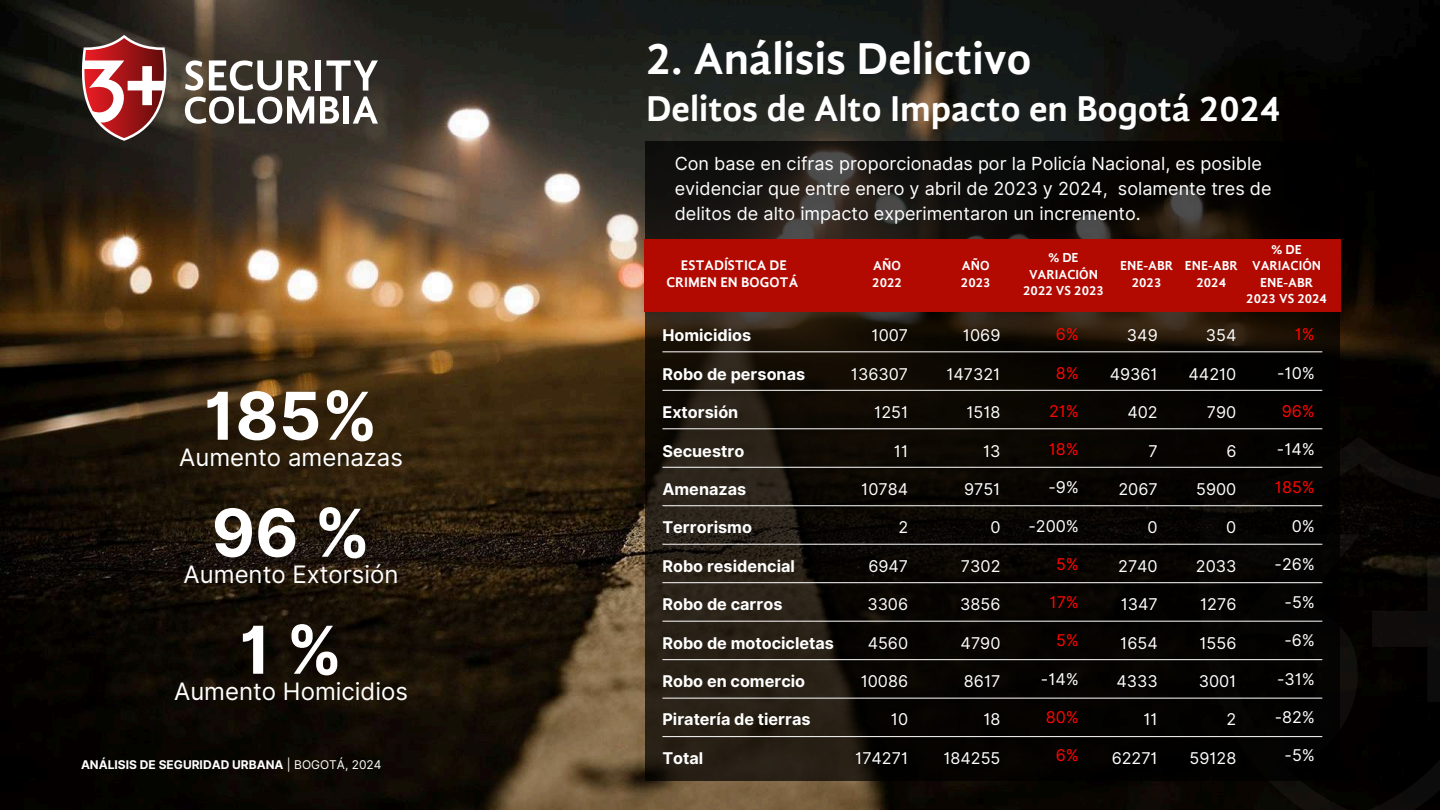
<style>
.page{position:relative;width:1440px;height:810px;background:#fff}
.page>*{position:absolute;margin:0;border:0;box-sizing:border-box;transform-origin:0 0}
.t1{font:700 66px "Inter";color:#fff}
.t2{font:700 46px "Gandhi Sans";color:#fff}
.t3{font:700 37px "Gandhi Sans";color:#fff}
.t4{font:24px "Inter";color:#fff}
.t5{font:18px/24.8px "Inter";color:#fff}
.t6{font:16.2px "Inter";color:#fff}
.t7{font:700 16.2px "Inter";color:#fff}
.t8{font:16.2px "Inter";color:#ff0500}
.t9{font:700 14.4px/16.9px "Gandhi Sans";color:#fff;text-align:center}
.t10{font:700 13.5px/16.2px "Gandhi Sans";color:#fff;text-align:center}
.t11{font:700 12px "Inter";color:#fff}
.s1{font-weight:400}
</style>
<div class="page">
<img style="left:0;top:0;width:1440px;height:810px">
<svg style="left:1199px;top:437px;width:241px;height:373px;fill:#050300"></svg>
<svg style="left:645px;top:141px;width:695px;height:640px;fill:#090703"></svg>
<hr style="left:662px;top:351px;width:660px;height:1px;background:#fff">
<hr style="left:662px;top:390px;width:660px;height:1px;background:#fff">
<hr style="left:662px;top:428px;width:660px;height:1px;background:#fff">
<hr style="left:662px;top:467px;width:660px;height:1px;background:#fff">
<hr style="left:662px;top:505px;width:660px;height:1px;background:#fff">
<hr style="left:662px;top:544px;width:660px;height:1px;background:#fff">
<hr style="left:662px;top:582px;width:660px;height:1px;background:#fff">
<hr style="left:662px;top:621px;width:660px;height:1px;background:#fff">
<hr style="left:662px;top:659px;width:660px;height:1px;background:#fff">
<hr style="left:662px;top:698px;width:660px;height:1px;background:#fff">
<hr style="left:662px;top:736px;width:660px;height:1px;background:#fff">
<div style="left:645px;top:239px;width:696px;height:73px;background:#b20900"></div>
<div style="left:316px;top:60px;width:5px;height:31px;background:#fff"></div>
<svg style="left:185px;top:60px;width:129px;height:64px"></svg>
<svg style="left:320px;top:60px;width:58px;height:64px"></svg>
<svg style="left:82px;top:35px;width:87px;height:106px"></svg>
<h1 class="t1" style="left:204px;top:376px;width:176px">185%</h1>
<h3 class="t4" style="left:179px;top:443px;width:225px">Aumento amenazas</h3>
<h1 class="t1" style="left:212px;top:493px;width:161px">96 %</h1>
<h3 class="t4" style="left:184px;top:560px;width:216px">Aumento Extorsión</h3>
<h1 class="t1" style="left:239px;top:610px;width:105px">1 %</h1>
<h3 class="t4" style="left:174px;top:677px;width:235px">Aumento Homicidios</h3>
<p class="t11" style="left:81px;top:758px;width:302px">ANÁLISIS DE SEGURIDAD URBANA <span class="s1">| BOGOTÁ, 2024</span></p>
<h2 class="t2" style="left:646px;top:39px;width:387px">2. Análisis Delictivo</h2>
<h3 class="t3" style="left:646px;top:93px;width:636px">Delitos de Alto Impacto en Bogotá 2024</h3>
<p class="t5" style="left:675px;top:151px;width:598px">Con base en cifras proporcionadas por la Policía Nacional, es posible evidenciar que entre enero y abril de 2023 y 2024, solamente tres de delitos de alto impacto experimentaron un incremento.</p>
<p class="t9" style="left:666px;top:258px;width:133px">ESTADÍSTICA DE<br>CRIMEN EN BOGOTÁ</p>
<p class="t7" style="left:662px;top:326px;width:90px">Homicidios</p>
<p class="t7" style="left:662px;top:364px;width:144px">Robo de personas</p>
<p class="t7" style="left:662px;top:403px;width:77px">Extorsión</p>
<p class="t7" style="left:662px;top:441px;width:83px">Secuestro</p>
<p class="t7" style="left:662px;top:479px;width:85px">Amenazas</p>
<p class="t7" style="left:662px;top:518px;width:91px">Terrorismo</p>
<p class="t7" style="left:662px;top:556px;width:134px">Robo residencial</p>
<p class="t7" style="left:662px;top:595px;width:122px">Robo de carros</p>
<p class="t7" style="left:662px;top:633px;width:173px">Robo de motocicletas</p>
<p class="t7" style="left:662px;top:671px;width:144px">Robo en comercio</p>
<p class="t7" style="left:662px;top:710px;width:150px">Piratería de tierras</p>
<p class="t7" style="left:662px;top:748px;width:42px">Total</p>
<p class="t10" style="left:872px;top:259px;width:31px;text-align:left">AÑO<br>2022</p>
<p class="t10" style="left:961px;top:259px;width:31px;text-align:left">AÑO<br>2023</p>
<p class="t10" style="left:1023px;top:251px;width:82px">% DE<br>VARIACIÓN<br>2022 VS 2023</p>
<p class="t10" style="left:1120px;top:259px;width:55px">ENE-ABR<br>2023</p>
<p class="t10" style="left:1185px;top:259px;width:55px">ENE-ABR<br>2024</p>
<p class="t10" style="left:1246px;top:243px;width:82px">% DE<br>VARIACIÓN<br>ENE-ABR<br>2023 VS 2024</p>
<p class="t6" style="left:872px;top:326px;width:38px">1007</p>
<p class="t6" style="left:851px;top:364px;width:59px">136307</p>
<p class="t6" style="left:874px;top:403px;width:35px">1251</p>
<p class="t6" style="left:894px;top:441px;width:16px">11</p>
<p class="t6" style="left:861px;top:479px;width:48px">10784</p>
<p class="t6" style="left:898px;top:518px;width:11px">2</p>
<p class="t6" style="left:868px;top:556px;width:41px">6947</p>
<p class="t6" style="left:867px;top:595px;width:42px">3306</p>
<p class="t6" style="left:868px;top:633px;width:42px">4560</p>
<p class="t6" style="left:861px;top:671px;width:49px">10086</p>
<p class="t6" style="left:891px;top:710px;width:19px">10</p>
<p class="t6" style="left:855px;top:748px;width:55px">174271</p>
<p class="t6" style="left:963px;top:326px;width:39px">1069</p>
<p class="t6" style="left:946px;top:364px;width:56px">147321</p>
<p class="t6" style="left:966px;top:403px;width:36px">1518</p>
<p class="t6" style="left:983px;top:441px;width:19px">13</p>
<p class="t6" style="left:964px;top:479px;width:38px">9751</p>
<p class="t6" style="left:990px;top:518px;width:12px">0</p>
<p class="t6" style="left:961px;top:556px;width:41px">7302</p>
<p class="t6" style="left:960px;top:595px;width:42px">3856</p>
<p class="t6" style="left:961px;top:633px;width:41px">4790</p>
<p class="t6" style="left:964px;top:671px;width:38px">8617</p>
<p class="t6" style="left:983px;top:710px;width:19px">18</p>
<p class="t6" style="left:943px;top:748px;width:59px">184255</p>
<p class="t8" style="left:1056px;top:325px;width:25px">6%</p>
<p class="t8" style="left:1056px;top:363px;width:25px">8%</p>
<p class="t8" style="left:1049px;top:401px;width:32px">21%</p>
<p class="t8" style="left:1049px;top:439px;width:32px">18%</p>
<p class="t6" style="left:1048px;top:478px;width:32px">-9%</p>
<p class="t6" style="left:1028px;top:516px;width:52px">-200%</p>
<p class="t8" style="left:1056px;top:554px;width:25px">5%</p>
<p class="t8" style="left:1050px;top:592px;width:31px">17%</p>
<p class="t8" style="left:1056px;top:631px;width:25px">5%</p>
<p class="t6" style="left:1041px;top:669px;width:40px">-14%</p>
<p class="t8" style="left:1046px;top:707px;width:35px">80%</p>
<p class="t8" style="left:1056px;top:745px;width:25px">6%</p>
<p class="t6" style="left:1127px;top:326px;width:32px">349</p>
<p class="t6" style="left:1110px;top:364px;width:50px">49361</p>
<p class="t6" style="left:1127px;top:403px;width:32px">402</p>
<p class="t6" style="left:1149px;top:441px;width:11px">7</p>
<p class="t6" style="left:1119px;top:479px;width:41px">2067</p>
<p class="t6" style="left:1148px;top:518px;width:12px">0</p>
<p class="t6" style="left:1118px;top:556px;width:41px">2740</p>
<p class="t6" style="left:1121px;top:595px;width:39px">1347</p>
<p class="t6" style="left:1120px;top:633px;width:39px">1654</p>
<p class="t6" style="left:1116px;top:671px;width:43px">4333</p>
<p class="t6" style="left:1143px;top:710px;width:16px">11</p>
<p class="t6" style="left:1112px;top:748px;width:48px">62271</p>
<p class="t6" style="left:1206px;top:326px;width:32px">354</p>
<p class="t6" style="left:1189px;top:364px;width:49px">44210</p>
<p class="t6" style="left:1207px;top:403px;width:31px">790</p>
<p class="t6" style="left:1226px;top:441px;width:12px">6</p>
<p class="t6" style="left:1196px;top:479px;width:42px">5900</p>
<p class="t6" style="left:1226px;top:518px;width:12px">0</p>
<p class="t6" style="left:1196px;top:556px;width:42px">2033</p>
<p class="t6" style="left:1200px;top:595px;width:38px">1276</p>
<p class="t6" style="left:1199px;top:633px;width:38px">1556</p>
<p class="t6" style="left:1199px;top:671px;width:39px">3001</p>
<p class="t6" style="left:1227px;top:710px;width:11px">2</p>
<p class="t6" style="left:1190px;top:748px;width:48px">59128</p>
<p class="t8" style="left:1295px;top:325px;width:22px">1%</p>
<p class="t6" style="left:1277px;top:363px;width:39px">-10%</p>
<p class="t8" style="left:1282px;top:401px;width:35px">96%</p>
<p class="t6" style="left:1277px;top:439px;width:40px">-14%</p>
<p class="t8" style="left:1275px;top:478px;width:42px">185%</p>
<p class="t6" style="left:1292px;top:516px;width:25px">0%</p>
<p class="t6" style="left:1275px;top:554px;width:42px">-26%</p>
<p class="t6" style="left:1285px;top:592px;width:32px">-5%</p>
<p class="t6" style="left:1284px;top:631px;width:32px">-6%</p>
<p class="t6" style="left:1277px;top:669px;width:40px">-31%</p>
<p class="t6" style="left:1275px;top:707px;width:42px">-82%</p>
<p class="t6" style="left:1285px;top:745px;width:32px">-5%</p>
</div>
